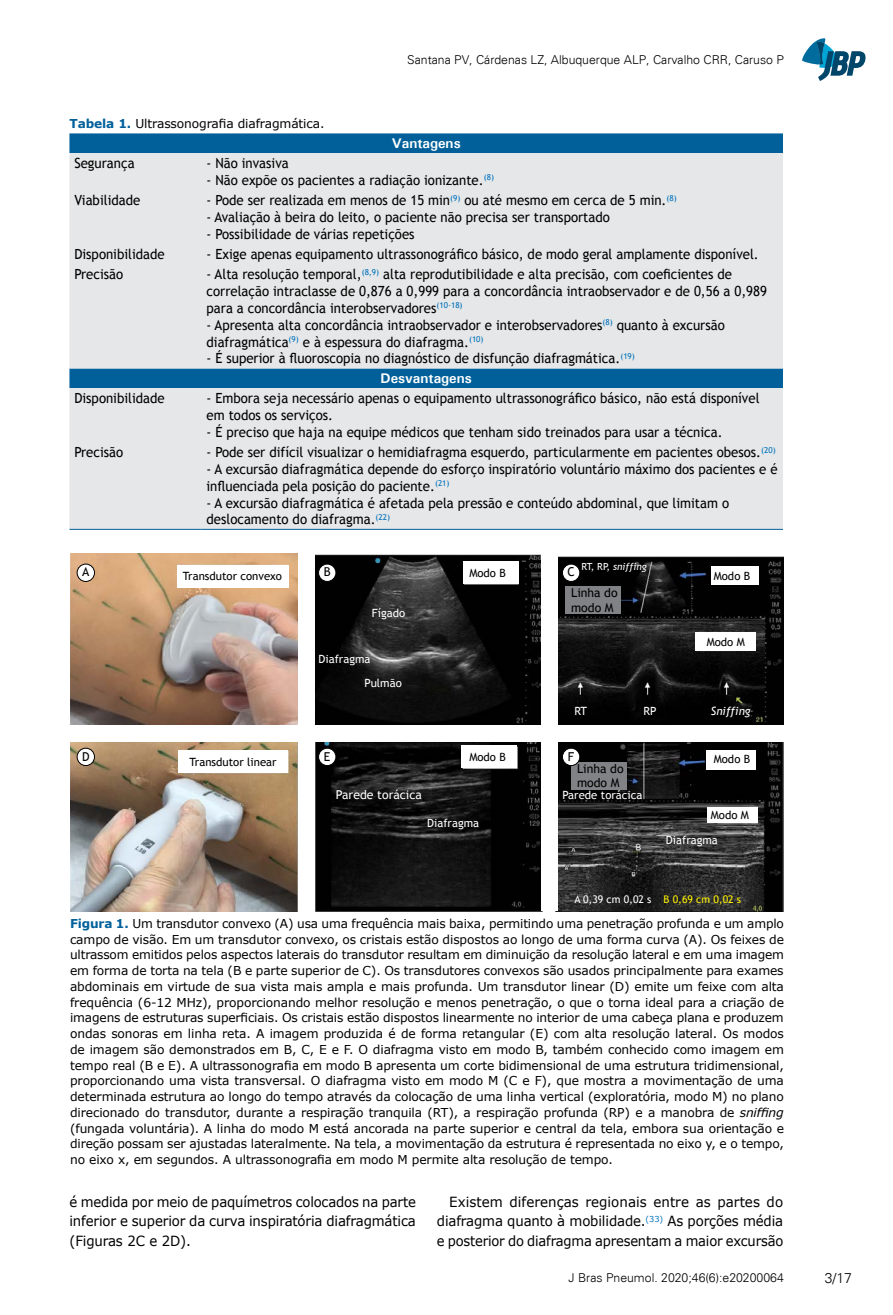
<style>
.page{position:relative;width:893px;height:1315px;background:#fff}
.page>*{position:absolute;margin:0;border:0;box-sizing:border-box;transform-origin:0 0}
.t1{font:14px/16.8px "Trebuchet MS";color:#000;scale:.94 1}
.t2{font:14px/19.2px "Verdana";letter-spacing:-.015em;color:#000;text-align:justify;scale:.96 1}
.t3{font:14px/19.2px "Verdana";letter-spacing:-.015em;color:#000;text-align:justify;scale:.94 1}
.t4{font:700 14px "Univers";color:#fff}
.t5{font:300 14px "Univers";color:#000}
.t6{font:12.25px/15.8px "Verdana";letter-spacing:-.01em;color:#000;text-align:justify}
.t7{font:300 12.25px "Univers";color:#000}
.t8{font:12.25px/14.7px "Trebuchet MS";color:#000}
.t9{font:12.25px "Trebuchet MS";color:#fff}
.t10{font:11.38px "Trebuchet MS";color:#000}
.t11{font:11.38px/24.5px "Trebuchet MS";color:#fff}
.t12{font:italic 11.38px "Trebuchet MS";color:#fff}
.t13{font:10.5px "Trebuchet MS";color:#fff}
.t14{font:italic 9.8px "Trebuchet MS";color:#fff}
.s1{font-weight:700;color:#01609a}
.s2{font-style:normal}
.s3{color:#fff200}
.s4{font-style:italic}
</style>
<div class="page">
<svg style="left:802px;top:38px;width:64px;height:43px"></svg>
<div style="left:69px;top:133px;width:714px;height:20px;background:#01609a"></div>
<div style="left:69px;top:153px;width:714px;height:376px;background:#e6e7e8"></div>
<hr style="left:69px;top:529px;width:133px;height:1px;background:#01609a">
<hr style="left:202px;top:529px;width:581px;height:1px;background:#01609a">
<img style="left:70px;top:553px;width:713px;height:358px">
<div style="left:178px;top:750px;width:110px;height:22px;background:#fff"></div>
<div style="left:177px;top:565px;width:111px;height:23px;background:#fff"></div>
<div style="left:463px;top:561px;width:56px;height:23px;background:#fff"></div>
<div style="left:461px;top:745px;width:56px;height:23px;background:#fff"></div>
<div style="left:695px;top:632px;width:61px;height:19px;background:#fff"></div>
<div style="left:707px;top:807px;width:50px;height:16px;background:#fff"></div>
<div style="left:706px;top:750px;width:49px;height:19px;background:#fff"></div>
<div style="left:711px;top:566px;width:47px;height:19px;background:#fff"></div>
<div style="left:565px;top:586px;width:56px;height:28px;background:#808285"></div>
<div style="left:77px;top:564px;width:17px;height:17px;background:#fff;border-radius:50%"></div>
<div style="left:77px;top:563px;width:18px;height:19px;border:1px solid #000;border-radius:50%"></div>
<div style="left:319px;top:564px;width:17px;height:17px;background:#fff;border-radius:50%"></div>
<div style="left:318px;top:563px;width:18px;height:19px;border:1px solid #000;border-radius:50%"></div>
<div style="left:562px;top:564px;width:18px;height:17px;background:#fff;border-radius:50%"></div>
<div style="left:562px;top:563px;width:18px;height:19px;border:1px solid #000;border-radius:50%"></div>
<div style="left:77px;top:748px;width:17px;height:17px;background:#fff;border-radius:50%"></div>
<div style="left:77px;top:748px;width:18px;height:18px;border:1px solid #000;border-radius:50%"></div>
<div style="left:319px;top:748px;width:17px;height:17px;background:#fff;border-radius:50%"></div>
<div style="left:318px;top:748px;width:18px;height:18px;border:1px solid #000;border-radius:50%"></div>
<div style="left:298px;top:553px;width:16px;height:358px;background:#fff"></div>
<div style="left:541px;top:553px;width:16px;height:358px;background:#fff"></div>
<div style="left:70px;top:725px;width:713px;height:16px;background:#fff"></div>
<div style="left:571px;top:762px;width:56px;height:28px;background:#808285"></div>
<div style="left:562px;top:748px;width:18px;height:17px;background:#fff;border-radius:50%"></div>
<div style="left:562px;top:748px;width:18px;height:18px;border:1px solid #000;border-radius:50%"></div>
<p class="t6" style="left:69px;top:116px;width:257px"><span class="s1">Tabela 1.</span> Ultrassonografia diafragmática.</p>
<p class="t7" style="left:407px;top:52px;width:378px">Santana PV, Cárdenas LZ, Albuquerque ALP, Carvalho CRR, Caruso P</p>
<p class="t4" style="left:392px;top:135px;width:70px">Vantagens</p>
<p class="t1" style="left:74px;top:155px;width:66px">Segurança</p>
<p class="t1" style="left:207px;top:155px;width:89px">- Não invasiva</p>
<p class="t1" style="left:207px;top:172px;width:307px">- Não expõe os pacientes a radiação ionizante.<sup>(8)</sup></p>
<p class="t1" style="left:74px;top:192px;width:72px">Viabilidade</p>
<p class="t1" style="left:207px;top:192px;width:502px">- Pode ser realizada em menos de 15 min<sup>(9)</sup> ou até mesmo em cerca de 5 min.<sup>(8)</sup></p>
<p class="t1" style="left:207px;top:209px;width:431px">- Avaliação à beira do leito, o paciente não precisa ser transportado</p>
<p class="t1" style="left:207px;top:226px;width:223px">- Possibilidade de várias repetições</p>
<p class="t1" style="left:74px;top:246px;width:98px">Disponibilidade</p>
<p class="t1" style="left:207px;top:246px;width:589px">- Exige apenas equipamento ultrassonográfico básico, de modo geral amplamente disponível.</p>
<p class="t1" style="left:74px;top:266px;width:53px">Precisão</p>
<p class="t1" style="left:207px;top:266px;width:598px">- Alta resolução temporal,<sup>(8,9)</sup> alta reprodutibilidade e alta precisão, com coeficientes de correlação intraclasse de 0,876 a 0,999 para a concordância intraobservador e de 0,56 a 0,989 para a concordância interobservadores<sup>(10-18)</sup></p>
<p class="t1" style="left:207px;top:317px;width:553px">- Apresenta alta concordância intraobservador e interobservadores<sup>(8)</sup> quanto à excursão diafragmática<sup>(9)</sup> e à espessura do diafragma.<sup>(10)</sup></p>
<p class="t1" style="left:207px;top:350px;width:457px">- É superior à fluoroscopia no diagnóstico de disfunção diafragmática.<sup>(19)</sup></p>
<p class="t4" style="left:381px;top:370px;width:93px">Desvantagens</p>
<p class="t1" style="left:74px;top:390px;width:98px">Disponibilidade</p>
<p class="t1" style="left:207px;top:390px;width:590px">- Embora seja necessário apenas o equipamento ultrassonográfico básico, não está disponível em todos os serviços.</p>
<p class="t1" style="left:207px;top:424px;width:550px">- É preciso que haja na equipe médicos que tenham sido treinados para usar a técnica.</p>
<p class="t1" style="left:74px;top:444px;width:53px">Precisão</p>
<p class="t1" style="left:207px;top:444px;width:607px">- Pode ser difícil visualizar o hemidiafragma esquerdo, particularmente em pacientes obesos.<sup>(20)</sup></p>
<p class="t1" style="left:207px;top:461px;width:609px">- A excursão diafragmática depende do esforço inspiratório voluntário máximo dos pacientes e é influenciada pela posição do paciente.<sup>(21)</sup></p>
<p class="t1" style="left:207px;top:494px;width:557px">- A excursão diafragmática é afetada pela pressão e conteúdo abdominal, que limitam o deslocamento do diafragma.<sup>(22)</sup></p>
<p class="t14" style="left:581px;top:561px;width:67px"><span class="s2">RT, RP,</span> sniffing</p>
<p class="t8" style="left:82px;top:565px;width:9px">A</p>
<p class="t8" style="left:324px;top:565px;width:8px">B</p>
<p class="t8" style="left:567px;top:565px;width:9px">C</p>
<p class="t10" style="left:183px;top:569px;width:101px">Transdutor convexo</p>
<p class="t10" style="left:469px;top:566px;width:38px">Modo B</p>
<p class="t10" style="left:714px;top:569px;width:38px">Modo B</p>
<p class="t11" style="left:372px;top:601px;width:35px">Fígado</p>
<p class="t11" style="left:364px;top:646px;width:39px;text-indent:-46px">Diafragma<br>Pulmão</p>
<p class="t8" style="left:82px;top:749px;width:9px">D</p>
<p class="t8" style="left:324px;top:749px;width:8px">E</p>
<p class="t10" style="left:190px;top:755px;width:88px">Transdutor linear</p>
<p class="t9" style="left:336px;top:787px;width:87px">Parede torácica</p>
<p class="t8" style="left:571px;top:585px;width:48px">Linha do modo M</p>
<p class="t11" style="left:574px;top:698px;width:14px">RT</p>
<p class="t10" style="left:707px;top:635px;width:40px">Modo M</p>
<p class="t11" style="left:643px;top:698px;width:14px">RP</p>
<p class="t12" style="left:711px;top:704px;width:41px">Sniffing</p>
<p class="t8" style="left:568px;top:749px;width:8px">F</p>
<p class="t10" style="left:469px;top:751px;width:38px">Modo B</p>
<p class="t10" style="left:714px;top:752px;width:38px">Modo B</p>
<p class="t8" style="left:577px;top:761px;width:48px">Linha do modo M</p>
<p class="t11" style="left:562px;top:783px;width:81px">Parede torácica</p>
<p class="t11" style="left:427px;top:810px;width:53px">Diafragma</p>
<p class="t10" style="left:711px;top:808px;width:40px">Modo M</p>
<p class="t11" style="left:666px;top:828px;width:53px">Diafragma</p>
<p class="t13" style="left:574px;top:893px;width:168px">A 0,39 cm 0,02 s <span class="s3">B 0,69 cm 0,02 s</span></p>
<p class="t6" style="left:70px;top:915px;width:715px"><span class="s1">Figura 1.</span> Um transdutor convexo (A) usa uma frequência mais baixa, permitindo uma penetração profunda e um amplo campo de visão. Em um transdutor convexo, os cristais estão dispostos ao longo de uma forma curva (A). Os feixes de ultrassom emitidos pelos aspectos laterais do transdutor resultam em diminuição da resolução lateral e em uma imagem em forma de torta na tela (B e parte superior de C). Os transdutores convexos são usados principalmente para exames abdominais em virtude de sua vista mais ampla e mais profunda. Um transdutor linear (D) emite um feixe com alta frequência (6-12 MHz), proporcionando melhor resolução e menos penetração, o que o torna ideal para a criação de imagens de estruturas superficiais. Os cristais estão dispostos linearmente no interior de uma cabeça plana e produzem ondas sonoras em linha reta. A imagem produzida é de forma retangular (E) com alta resolução lateral. Os modos de imagem são demonstrados em B, C, E e F. O diafragma visto em modo B, também conhecido como imagem em tempo real (B e E). A ultrassonografia em modo B apresenta um corte bidimensional de uma estrutura tridimensional, proporcionando uma vista transversal. O diafragma visto em modo M (C e F), que mostra a movimentação de uma determinada estrutura ao longo do tempo através da colocação de uma linha vertical (exploratória, modo M) no plano direcionado do transdutor, durante a respiração tranquila (RT), a respiração profunda (RP) e a manobra de <span class="s4">sniffing </span>(fungada voluntária). A linha do modo M está ancorada na parte superior e central da tela, embora sua orientação e direção possam ser ajustadas lateralmente. Na tela, a movimentação da estrutura é representada no eixo y, e o tempo, no eixo x, em segundos. A ultrassonografia em modo M permite alta resolução de tempo.</p>
<p class="t3" style="left:69px;top:1192px;width:370px">é medida por meio de paquímetros colocados na parte inferior e superior da curva inspiratória diafragmática (Figuras 2C e 2D).</p>
<p class="t2" style="left:437px;top:1192px;width:362px;text-indent:12px">Existem diferenças regionais entre as partes do diafragma quanto à mobilidade.<sup>(33)</sup> As porções média e posterior do diafragma apresentam a maior excursão</p>
<p class="t7" style="left:569px;top:1270px;width:217px">J Bras Pneumol. 2020;46(6):e20200064</p>
<p class="t5" style="left:825px;top:1269px;width:29px">3/17</p>
</div>
